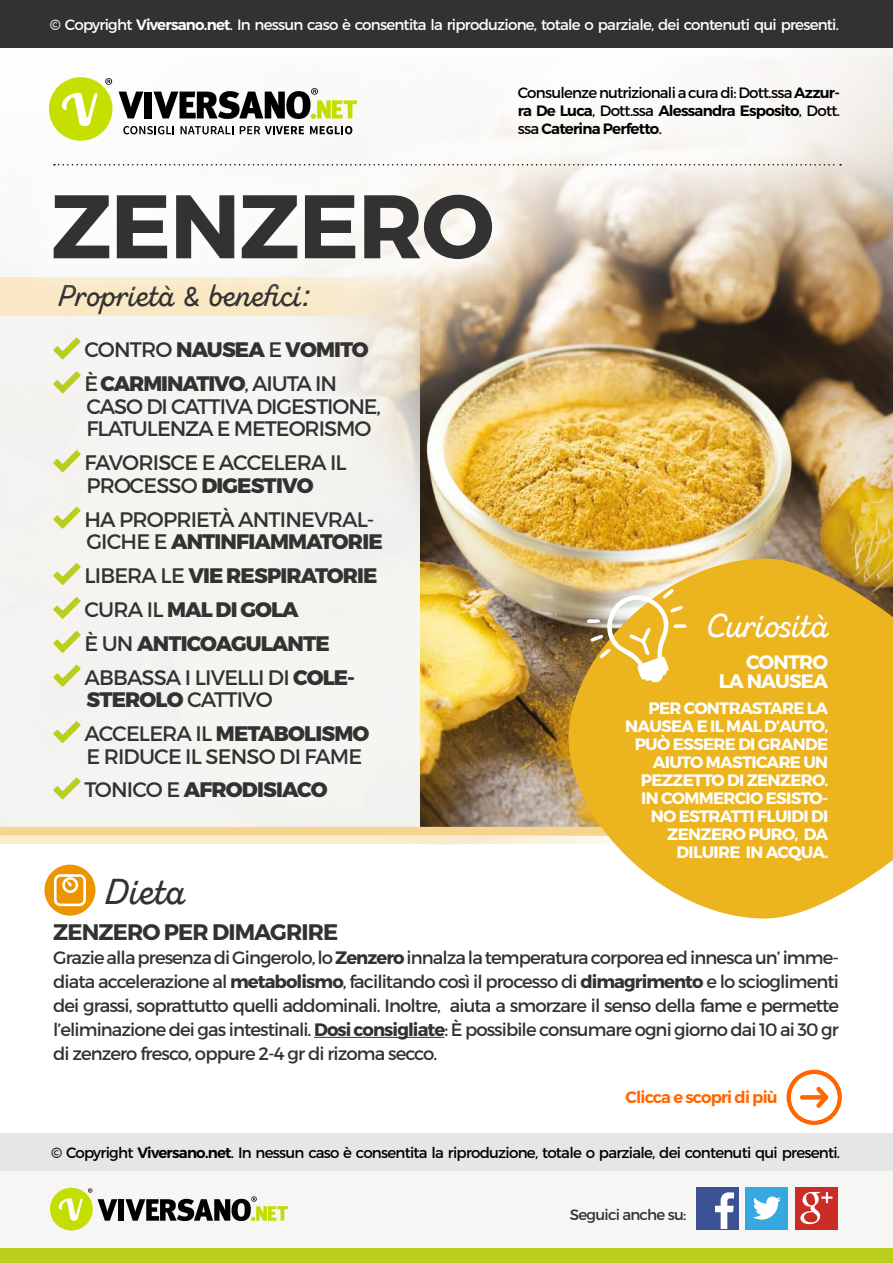
<style>
.page{position:relative;width:893px;height:1263px;background:#fff}
.page>*{position:absolute;margin:0;border:0;box-sizing:border-box;transform-origin:0 0}
.t1{font:700 90px "Montserrat";letter-spacing:-.015em;color:#323232}
.t2{font:36px "Zing Script Rust SB Demo Base";color:#323232}
.t3{font:33px "Zing Script Rust SB Demo Base";letter-spacing:-.005em;color:#fff}
.t4{font:30px "Zing Script Rust SB Demo Base";color:#323232}
.t5{font:700 22.5px "Montserrat";letter-spacing:-.04em;color:#323232}
.t6{font:21px/22.5px "Montserrat";letter-spacing:-.045em;color:#323232}
.t7{font:800 21px/33.9px "Montserrat";letter-spacing:-.04em;color:#323232}
.t8{font:700 19.5px/19.5px "Montserrat";letter-spacing:-.04em;color:#fff;text-align:right}
.t9{font:18px/24px "Montserrat";letter-spacing:-.05em;color:#323232;text-align:justify}
.t10{font:700 16.5px/18px "Montserrat";letter-spacing:-.04em;color:#fff;text-align:right}
.t11{font:600 16.5px "Montserrat";letter-spacing:-.05em;color:#f60}
.t12{font:15px/18px "Montserrat";letter-spacing:-.05em;color:#000;text-align:justify}
.t13{font:15px "Montserrat";letter-spacing:-.05em;color:#fff}
.t14{font:15px "Montserrat";letter-spacing:-.05em;color:#323232}
.s1{font-weight:600}
.s2{font-size:27px}
.s3{font-family:"Helvetica Neue";font-style:italic}
.s4{font-weight:400}
.s5{font-weight:800}
.s6{font-weight:700}
</style>
<div class="page">
<img style="left:419px;top:289px;width:474px;height:538px">
<div style="left:0;top:16px;width:419px;height:815px;background:#f6f6f5"></div>
<div style="left:0;top:827px;width:893px;height:9px;background:#f5d48e"></div>
<svg style="left:0;top:835px;width:568px;height:9px;background:#faebcd"></svg>
<svg style="left:0;top:47px;width:893px;height:242px"></svg>
<div style="left:0;top:277px;width:419px;height:39px;background:#fae8c4"></div>
<div style="left:44px;top:864px;width:51px;height:52px;background:#eb9600;border-radius:50%"></div>
<svg style="left:54px;top:874px;width:32px;height:32px"></svg>
<hr style="left:314px;top:1037px;width:130px;height:1px;background:#323232">
<svg style="left:787px;top:1070px;width:55px;height:55px"></svg>
<div style="left:0;top:1170px;width:893px;height:78px;background:#f6f6f5"></div>
<div style="left:0;top:1248px;width:893px;height:15px;background:#b9ce1d"></div>
<div style="left:0;top:1133px;width:893px;height:37px;background:#e5e6e6"></div>
<div style="left:119px;top:1199px;width:5px;height:22px;background:#000"></div>
<svg style="left:125px;top:1196px;width:163px;height:25px"></svg>
<div style="left:50px;top:1188px;width:43px;height:42px;background:#c4de00;border-radius:50%"></div>
<svg style="left:59px;top:1188px;width:58px;height:33px"></svg>
<div style="left:696px;top:1187px;width:42px;height:42px;background:#3b5193"></div>
<svg style="left:715px;top:1192px;width:19px;height:37px"></svg>
<div style="left:745px;top:1187px;width:43px;height:42px;background:#37a8df"></div>
<svg style="left:753px;top:1196px;width:28px;height:23px"></svg>
<div style="left:795px;top:1187px;width:43px;height:42px;background:#ca2d25"></div>
<svg style="left:800px;top:1192px;width:32px;height:32px"></svg>
<div style="left:0;top:0;width:893px;height:47px;background:#323232"></div>
<svg style="left:20px;top:161px;width:505px;height:131px"></svg>
<svg style="left:123px;top:126px;width:51px;height:8px"></svg>
<svg style="left:180px;top:126px;width:53px;height:8px"></svg>
<svg style="left:240px;top:126px;width:64px;height:8px"></svg>
<svg style="left:310px;top:126px;width:42px;height:8px"></svg>
<svg style="left:119px;top:92px;width:24px;height:26px"></svg>
<div style="left:145px;top:92px;width:7px;height:26px;background:#000"></div>
<svg style="left:154px;top:88px;width:203px;height:31px"></svg>
<div style="left:49px;top:77px;width:63px;height:64px;background:#c5df00;border-radius:50%"></div>
<svg style="left:62px;top:93px;width:36px;height:33px"></svg>
<svg style="left:105px;top:78px;width:7px;height:7px"></svg>
<svg style="left:54px;top:164px;width:787px;height:2px"></svg>
<svg style="left:568px;top:558px;width:325px;height:360px;background:#eab939"></svg>
<svg style="left:587px;top:589px;width:99px;height:94px"></svg>
<svg style="left:53px;top:337px;width:28px;height:23px"></svg>
<svg style="left:53px;top:371px;width:28px;height:23px"></svg>
<svg style="left:53px;top:450px;width:28px;height:23px"></svg>
<svg style="left:53px;top:506px;width:28px;height:23px"></svg>
<svg style="left:53px;top:563px;width:28px;height:22px"></svg>
<svg style="left:53px;top:597px;width:28px;height:22px"></svg>
<svg style="left:53px;top:630px;width:28px;height:23px"></svg>
<svg style="left:53px;top:664px;width:28px;height:23px"></svg>
<svg style="left:53px;top:721px;width:28px;height:22px"></svg>
<svg style="left:53px;top:777px;width:28px;height:23px"></svg>
<p class="t13" style="left:50px;top:15px;width:791px">© Copyright <span class="s1">Viversano.net</span>. In nessun caso è consentita la riproduzione, totale o parziale, dei contenuti qui presenti.</p>
<h1 class="t1" style="left:51px;top:171px;width:445px">ZENZERO</h1>
<h3 class="t4" style="left:57px;top:277px;width:255px">Proprietà <span class="s2">&amp;</span> benefici<span class="s3">:</span></h3>
<p class="t7" style="left:84px;top:333px;width:286px"><span class="s4">CONTRO</span> NAUSEA <span class="s4">E</span> VOMITO<br><span class="s4">È</span> CARMINATIVO<span class="s4">, AIUTA IN</span></p>
<p class="t6" style="left:86px;top:395px;width:296px">CASO DI CATTIVA DIGESTIONE,<br>FLATULENZA E METEORISMO</p>
<p class="t6" style="left:84px;top:451px;width:264px">FAVORISCE E ACCELERA IL<br>PROCESSO <span class="s5">DIGESTIVO</span></p>
<p class="t6" style="left:84px;top:508px;width:300px">HA PROPRIETÀ ANTINEVRAL-<br>GICHE E <span class="s5">ANTINFIAMMATORIE</span></p>
<p class="t7" style="left:84px;top:559px;width:294px"><span class="s4">LIBERA LE</span> VIE RESPIRATORIE<br><span class="s4">CURA IL</span> MAL DI GOLA<br><span class="s4">È UN</span> ANTICOAGULANTE<br><span class="s4">ABBASSA I LIVELLI DI</span> COLE-</p>
<p class="t7" style="left:84px;top:683px;width:286px">STEROLO <span class="s4">CATTIVO<br>ACCELERA IL</span> METABOLISMO</p>
<p class="t6" style="left:84px;top:739px;width:279px;line-height:33.9px">E RIDUCE IL SENSO DI FAME<br>TONICO E <span class="s5">AFRODISIACO</span></p>
<p class="t12" style="left:518px;top:84px;width:324px">Consulenze nutrizionali a cura di: Dott.ssa <span class="s1">Azzur&shy;ra De Luca</span>, Dott.ssa <span class="s1">Alessandra Esposito</span>, Dott. ssa <span class="s1">Caterina Perfetto</span>.</p>
<h3 class="t3" style="left:706px;top:605px;width:124px">Curiosità</h3>
<p class="t8" style="left:719px;top:652px;width:111px">CONTRO<br>LA NAUSEA</p>
<p class="t10" style="left:625px;top:699px;width:205px">PER CONTRASTARE LA<br>NAUSEA E IL MAL D’AUTO,<br>PUÒ ESSERE DI GRANDE<br>AIUTO MASTICARE UN<br>PEZZETTO DI ZENZERO.<br>IN COMMERCIO ESISTO-<br>NO ESTRATTI FLUIDI DI<br>ZENZERO PURO, DA<br>DILUIRE IN ACQUA.</p>
<h2 class="t2" style="left:104px;top:869px;width:82px">Dieta</h2>
<p class="t5" style="left:53px;top:917px;width:286px">ZENZERO PER DIMAGRIRE</p>
<p class="t9" style="left:53px;top:945px;width:787px">Grazie alla presenza di Gingerolo, lo <span class="s6">Zenzero</span> innalza la temperatura corporea ed innesca un’ imme&shy;diata accelerazione al <span class="s6">metabolismo</span>, facilitando così il processo di <span class="s6">dimagrimento</span> e lo scioglimenti dei grassi, soprattutto quelli addominali. Inoltre, aiuta a smorzare il senso della fame e permette l’eliminazione dei gas intestinali. <span class="s6">Dosi consigliate</span>: È possibile consumare ogni giorno dai 10 ai 30 gr di zenzero fresco, oppure 2-4 gr di rizoma secco.</p>
<p class="t11" style="left:626px;top:1086px;width:154px">Clicca e scopri di più</p>
<p class="t12" style="left:51px;top:1143px;width:791px">© Copyright <span class="s1">Viversano.net</span>. In nessun caso è consentita la riproduzione, totale o parziale, dei contenuti qui presenti.</p>
<p class="t14" style="left:570px;top:1205px;width:118px">Seguici anche su:</p>
</div>
